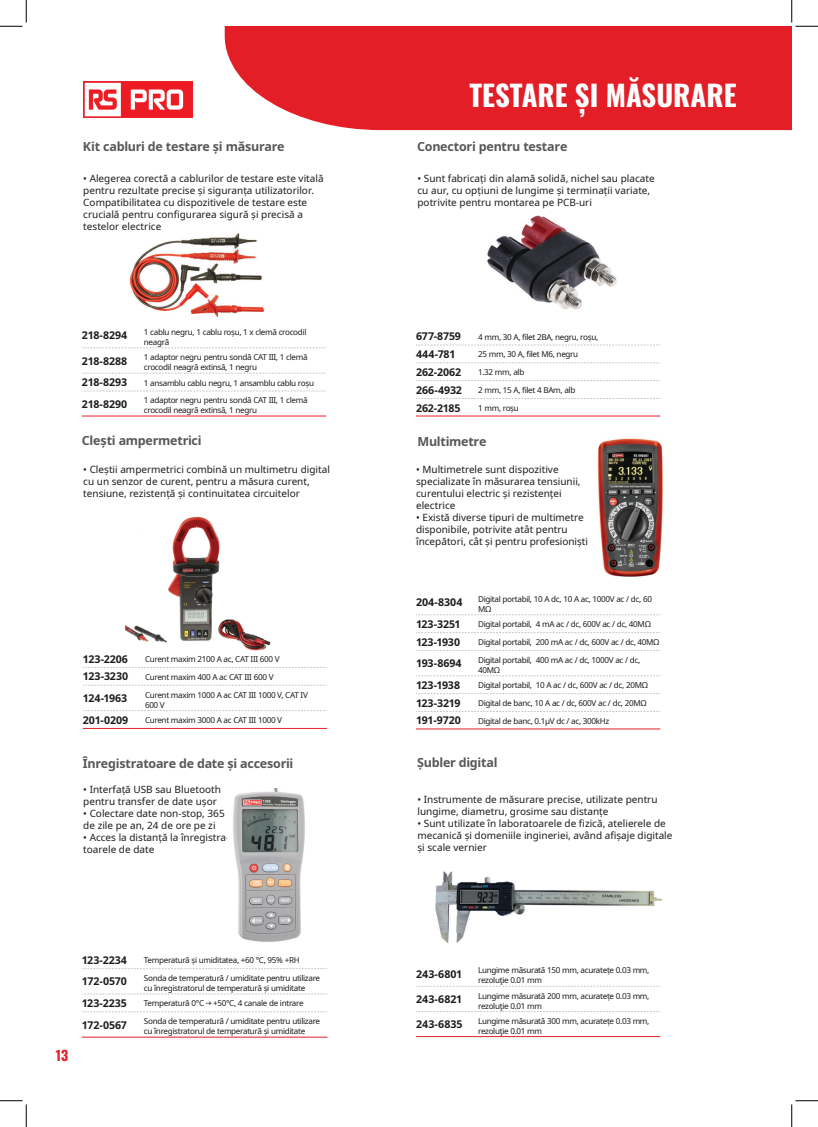
<style>
.page{position:relative;width:818px;height:1127px;background:#fff}
.page>*{position:absolute;margin:0;border:0;box-sizing:border-box;transform-origin:0 0}
.t1{font:28.75px "Oswald";color:#fff}
.t2{font:13.75px "Oswald";color:#e31e26}
.Module_Heading{font:700 12.5px "Noto Sans";letter-spacing:-.02em;color:#585858}
.Table_Stock{font:700 10.62px "Noto Sans";letter-spacing:-.01em;color:#1c1c1b}
.t3{font:10px/12px "Noto Sans";color:#1c1c1b}
.Table_Description{font:8.12px/10px "Noto Sans";letter-spacing:-.04em;color:#1c1c1b}
.s1{font-family:"GT Walsheim Pro"}
</style>
<div class="page">
<svg style="left:82px;top:347px;width:244px;height:1px"></svg>
<svg style="left:82px;top:373px;width:244px;height:1px"></svg>
<svg style="left:82px;top:390px;width:244px;height:1px"></svg>
<hr style="left:82px;top:415px;width:62px;height:1px;background:#e31e26">
<hr style="left:144px;top:415px;width:182px;height:1px;background:#e31e26">
<svg style="left:83px;top:667px;width:244px;height:1px"></svg>
<svg style="left:83px;top:684px;width:244px;height:1px"></svg>
<svg style="left:83px;top:710px;width:244px;height:1px"></svg>
<hr style="left:83px;top:728px;width:62px;height:1px;background:#e31e26">
<hr style="left:145px;top:728px;width:182px;height:1px;background:#e31e26">
<svg style="left:82px;top:968px;width:245px;height:1px"></svg>
<svg style="left:82px;top:993px;width:245px;height:1px"></svg>
<svg style="left:82px;top:1011px;width:245px;height:1px"></svg>
<hr style="left:82px;top:1036px;width:62px;height:1px;background:#e31e26">
<hr style="left:144px;top:1036px;width:183px;height:1px;background:#e31e26">
<svg style="left:416px;top:344px;width:244px;height:1px"></svg>
<svg style="left:416px;top:362px;width:244px;height:1px"></svg>
<svg style="left:416px;top:380px;width:244px;height:1px"></svg>
<svg style="left:416px;top:398px;width:244px;height:1px"></svg>
<hr style="left:416px;top:415px;width:62px;height:1px;background:#e31e26">
<hr style="left:478px;top:415px;width:182px;height:1px;background:#e31e26">
<svg style="left:416px;top:614px;width:244px;height:1px"></svg>
<svg style="left:416px;top:632px;width:244px;height:1px"></svg>
<svg style="left:416px;top:650px;width:244px;height:1px"></svg>
<svg style="left:416px;top:675px;width:244px;height:1px"></svg>
<svg style="left:416px;top:693px;width:244px;height:1px"></svg>
<svg style="left:416px;top:711px;width:244px;height:1px"></svg>
<hr style="left:416px;top:728px;width:62px;height:1px;background:#e31e26">
<hr style="left:478px;top:728px;width:182px;height:1px;background:#e31e26">
<svg style="left:416px;top:985px;width:242px;height:1px"></svg>
<hr style="left:416px;top:1035px;width:62px;height:1px;background:#e31e26">
<hr style="left:478px;top:1035px;width:182px;height:1px;background:#e31e26">
<img style="left:126px;top:516px;width:145px;height:135px">
<img style="left:487px;top:215px;width:130px;height:95px">
<img style="left:597px;top:438px;width:66px;height:139px">
<img style="left:130px;top:233px;width:134px;height:84px">
<img style="left:233px;top:788px;width:72px;height:154px">
<img style="left:436px;top:871px;width:225px;height:70px">
<img style="left:83px;top:81px;width:110px;height:36px">
<div style="left:225px;top:26px;width:567px;height:104px;background:#e31e26"></div>
<svg style="left:0;top:0;width:27px;height:27px"></svg>
<svg style="left:0;top:1100px;width:27px;height:26px"></svg>
<svg style="left:791px;top:0;width:27px;height:27px"></svg>
<svg style="left:791px;top:1100px;width:27px;height:26px"></svg>
<p class="Module_Heading" style="left:83px;top:138px;width:203px">Kit cabluri de testare și măsurare</p>
<p class="t3" style="left:83px;top:172px;width:242px">• Alegerea corectă a cablurilor de testare este vitală pentru rezultate precise și siguranța utilizatorilor.<br>Compatibilitatea cu dispozitivele de testare este crucială pentru configurarea sigură și precisă a testelor electrice</p>
<p class="Table_Stock" style="left:82px;top:328px;width:47px">218-8294</p>
<p class="Table_Description" style="left:144px;top:327px;width:164px">1 cablu negru, 1 cablu roșu, 1 x clemă crocodil neagră</p>
<p class="Table_Stock" style="left:82px;top:353px;width:47px">218-8288</p>
<p class="Table_Description" style="left:144px;top:352px;width:165px">1 adaptor negru pentru sondă CAT III, 1 clemă crocodil neagră extinsă, 1 negru</p>
<p class="Table_Stock" style="left:82px;top:375px;width:47px">218-8293</p>
<p class="Table_Description" style="left:144px;top:378px;width:172px">1 ansamblu cablu negru, 1 ansamblu cablu roșu</p>
<p class="Table_Stock" style="left:82px;top:396px;width:47px">218-8290</p>
<p class="Table_Description" style="left:144px;top:395px;width:165px">1 adaptor negru pentru sondă CAT III, 1 clemă crocodil neagră extinsă, 1 negru</p>
<p class="Module_Heading" style="left:82px;top:431px;width:121px">Clești ampermetrici</p>
<p class="t3" style="left:83px;top:463px;width:248px">• Cleștii ampermetrici combină un multimetru digital cu un senzor de curent, pentru a măsura curent, tensiune, rezistență și continuitatea circuitelor</p>
<p class="Table_Stock" style="left:83px;top:651px;width:47px">123-2206</p>
<p class="Table_Description" style="left:145px;top:654px;width:136px">Curent maxim 2100 A ac, CAT III 600 V</p>
<p class="Table_Stock" style="left:83px;top:669px;width:47px">123-3230</p>
<p class="Table_Description" style="left:145px;top:672px;width:130px">Curent maxim 400 A ac CAT III 600 V</p>
<p class="Table_Stock" style="left:83px;top:690px;width:46px">124-1963</p>
<p class="Table_Description" style="left:145px;top:689px;width:164px">Curent maxim 1000 A ac CAT III 1000 V, CAT IV<br>600 V</p>
<p class="Table_Stock" style="left:83px;top:712px;width:47px">201-0209</p>
<p class="Table_Description" style="left:145px;top:715px;width:139px">Curent maxim 3000 A ac CAT III 1000 V</p>
<p class="Module_Heading" style="left:83px;top:754px;width:212px">Înregistratoare de date și accesorii</p>
<p class="t3" style="left:83px;top:783px;width:139px">• Interfață USB sau Bluetooth pentru transfer de date ușor</p>
<p class="t3" style="left:83px;top:807px;width:143px">• Colectare date non-stop, 365 de zile pe an, 24 de ore pe zi</p>
<p class="t3" style="left:83px;top:831px;width:147px">• Acces la distanță la înregistra&shy;toarele de date</p>
<h2 class="t2" style="left:56px;top:1043px;width:14px">13</h2>
<p class="Table_Stock" style="left:82px;top:952px;width:47px">123-2234</p>
<p class="Table_Description" style="left:144px;top:955px;width:157px">Temperatură și umiditatea, +60 °C, 95% +RH</p>
<p class="Table_Stock" style="left:82px;top:973px;width:46px">172-0570</p>
<p class="Table_Description" style="left:144px;top:973px;width:178px">Sonda de temperatură / umiditate pentru utilizare cu înregistratorul de temperatură și umiditate</p>
<p class="Table_Stock" style="left:82px;top:995px;width:46px">123-2235</p>
<p class="Table_Description" style="left:144px;top:998px;width:161px">Temperatură 0°C <span class="s1">→</span> +50°C, 4 canale de intrare</p>
<p class="Table_Stock" style="left:82px;top:1016px;width:47px">172-0567</p>
<p class="Table_Description" style="left:144px;top:1016px;width:178px">Sonda de temperatură / umiditate pentru utilizare cu înregistratorul de temperatură și umiditate</p>
<p class="t1" style="left:469px;top:70px;width:269px">TESTARE ȘI MĂSURARE</p>
<p class="Module_Heading" style="left:417px;top:138px;width:152px">Conectori pentru testare</p>
<p class="t3" style="left:417px;top:173px;width:239px">• Sunt fabricați din alamă solidă, nichel sau placate cu aur, cu opțiuni de lungime și terminații variate, potrivite pentru montarea pe PCB-uri</p>
<p class="Table_Stock" style="left:416px;top:329px;width:46px">677-8759</p>
<p class="Table_Description" style="left:478px;top:332px;width:122px">4 mm, 30 A, filet 2BA, negru, roșu,</p>
<p class="Table_Stock" style="left:416px;top:346px;width:41px">444-781</p>
<p class="Table_Description" style="left:478px;top:349px;width:102px">25 mm, 30 A, filet M6, negru</p>
<p class="Table_Stock" style="left:416px;top:364px;width:47px">262-2062</p>
<p class="Table_Description" style="left:478px;top:367px;width:48px">1.32 mm, alb</p>
<p class="Table_Stock" style="left:416px;top:382px;width:47px">266-4932</p>
<p class="Table_Description" style="left:478px;top:385px;width:99px">2 mm, 15 A, filet 4 BAm, alb</p>
<p class="Table_Stock" style="left:416px;top:400px;width:46px">262-2185</p>
<p class="Table_Description" style="left:478px;top:403px;width:42px">1 mm, roșu</p>
<p class="Module_Heading" style="left:417px;top:432px;width:70px">Multimetre</p>
<p class="t3" style="left:416px;top:463px;width:166px">• Multimetrele sunt dispozitive specializate în măsurarea tensiunii, curentului electric și rezistenței electrice</p>
<p class="t3" style="left:416px;top:511px;width:174px">• Există diverse tipuri de multimetre disponibile, potrivite atât pentru începători, cât și pentru profesioniști</p>
<p class="Table_Stock" style="left:416px;top:594px;width:48px">204-8304</p>
<p class="Table_Description" style="left:478px;top:594px;width:175px">Digital portabil, 10 A dc, 10 A ac, 1000V ac / dc, 60<br>MΩ</p>
<p class="Table_Stock" style="left:416px;top:616px;width:46px">123-3251</p>
<p class="Table_Description" style="left:478px;top:619px;width:174px">Digital portabil, 4 mA ac / dc, 600V ac / dc, 40MΩ</p>
<p class="Table_Stock" style="left:416px;top:634px;width:46px">123-1930</p>
<p class="Table_Description" style="left:478px;top:637px;width:183px">Digital portabil, 200 mA ac / dc, 600V ac / dc, 40MΩ</p>
<p class="Table_Stock" style="left:416px;top:655px;width:47px">193-8694</p>
<p class="Table_Description" style="left:478px;top:655px;width:164px">Digital portabil, 400 mA ac / dc, 1000V ac / dc,<br>40MΩ</p>
<p class="Table_Stock" style="left:416px;top:677px;width:45px">123-1938</p>
<p class="Table_Description" style="left:478px;top:680px;width:171px">Digital portabil, 10 A ac / dc, 600V ac / dc, 20MΩ</p>
<p class="Table_Stock" style="left:416px;top:695px;width:46px">123-3219</p>
<p class="Table_Description" style="left:478px;top:698px;width:170px">Digital de banc, 10 A ac / dc, 600V ac / dc, 20MΩ</p>
<p class="Table_Stock" style="left:416px;top:713px;width:46px">191-9720</p>
<p class="Table_Description" style="left:478px;top:716px;width:133px">Digital de banc, 0.1µV dc / ac, 300kHz</p>
<p class="Module_Heading" style="left:417px;top:754px;width:82px">Șubler digital</p>
<p class="t3" style="left:417px;top:793px;width:242px">• Instrumente de măsurare precise, utilizate pentru lungime, diametru, grosime sau distanțe</p>
<p class="t3" style="left:417px;top:817px;width:256px">• Sunt utilizate în laboratoarele de fizică, atelierele de mecanică și domeniile ingineriei, având afișaje digitale și scale vernier</p>
<p class="Table_Stock" style="left:416px;top:966px;width:48px">243-6801</p>
<p class="Table_Description" style="left:478px;top:965px;width:173px">Lungime măsurată 150 mm, acuratețe 0.03 mm, rezoluţie 0.01 mm</p>
<p class="Table_Stock" style="left:416px;top:991px;width:48px">243-6821</p>
<p class="Table_Description" style="left:478px;top:990px;width:173px">Lungime măsurată 200 mm, acuratețe 0.03 mm, rezoluţie 0.01 mm</p>
<p class="Table_Stock" style="left:416px;top:1016px;width:48px">243-6835</p>
<p class="Table_Description" style="left:478px;top:1015px;width:173px">Lungime măsurată 300 mm, acuratețe 0.03 mm, rezoluţie 0.01 mm</p>
</div>
